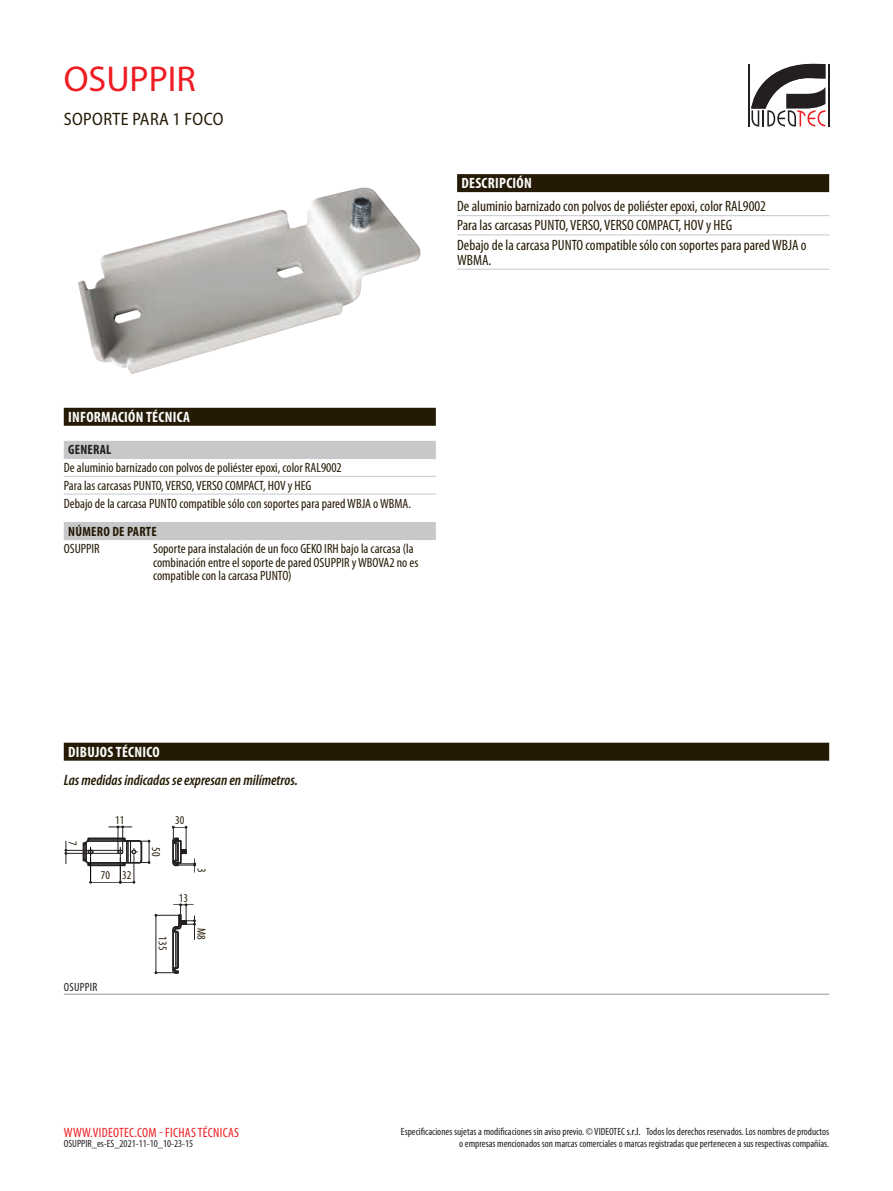
<style>
.page{position:relative;width:893px;height:1191px;background:#fff}
.page>*{position:absolute;margin:0;border:0;box-sizing:border-box;transform-origin:0 0}
.t1{font:36px "Myriad Pro";color:#ee1d23}
.t2{font:semi-condensed 18px "Myriad Pro";letter-spacing:.02em;color:#251a05}
.t3{font:condensed 15px/19.2px "Myriad Pro";color:#251a05}
.t4{font:700 condensed 15px "Myriad Pro";letter-spacing:.02em;color:#fcfcfc}
.t5{font:italic 600 condensed 15px "Myriad Pro";color:#251a05}
.t6{font:condensed 13.5px/17.7px "Myriad Pro";color:#251a05}
.t7{font:condensed 13.5px "Myriad Pro";letter-spacing:.02em;color:#ee1d23}
.t8{font:700 condensed 13.5px "Myriad Pro";letter-spacing:.02em;color:#251a05}
.t9{font:700 condensed 13.5px "Myriad Pro";letter-spacing:.02em;color:#231f20}
.t10{font:condensed 12px "Myriad Pro";color:#251a05}
.t11{font:condensed 12px "Myriad Pro";letter-spacing:.02em;color:#231f20}
.t12{font:condensed 10.5px/12.6px "Myriad Pro";color:#231f20;text-align:right}
.s1{color:#000}
</style>
<div class="page">
<hr style="left:748px;top:64px;width:2px;height:62px;background:#231f20">
<hr style="left:828px;top:64px;width:1px;height:62px;background:#231f20">
<svg style="left:751px;top:64px;width:74px;height:63px"></svg>
<img style="left:78px;top:187px;width:343px;height:187px">
<div style="left:457px;top:174px;width:372px;height:18px;background:#251a05"></div>
<hr style="left:457px;top:215px;width:372px;height:1px;background:#c7c8ca">
<hr style="left:457px;top:234px;width:372px;height:1px;background:#c7c8ca">
<hr style="left:457px;top:269px;width:372px;height:1px;background:#c7c8ca">
<div style="left:64px;top:408px;width:372px;height:18px;background:#251a05"></div>
<div style="left:64px;top:441px;width:372px;height:18px;background:#c7c8ca"></div>
<hr style="left:64px;top:476px;width:372px;height:1px;background:#c7c8ca">
<hr style="left:64px;top:494px;width:372px;height:1px;background:#c7c8ca">
<div style="left:64px;top:522px;width:372px;height:18px;background:#c7c8ca"></div>
<div style="left:64px;top:742px;width:765px;height:18px;background:#251a05"></div>
<hr style="left:66px;top:850px;width:52px;height:1px;background:#231f20">
<hr style="left:66px;top:853px;width:53px;height:1px;background:#231f20">
<svg style="left:64px;top:841px;width:3px;height:23px"></svg>
<svg style="left:83px;top:825px;width:67px;height:58px"></svg>
<svg style="left:154px;top:903px;width:42px;height:71px"></svg>
<svg style="left:172px;top:826px;width:24px;height:46px"></svg>
<hr style="left:64px;top:993px;width:765px;height:1px;background:#939598">
<h1 class="t1" style="left:64px;top:59px;width:134px">OSUPPIR</h1>
<h2 class="t2" style="left:64px;top:109px;width:161px">SOPORTE PARA 1 FOCO</h2>
<p class="t4" style="left:461px;top:175px;width:72px">DESCRIPCIÓN</p>
<p class="t3" style="left:457px;top:197px;width:351px">De aluminio barnizado con polvos de poliéster epoxi, color RAL9002<br>Para las carcasas PUNTO, VERSO, VERSO COMPACT, HOV y HEG<br>Debajo de la carcasa PUNTO compatible sólo con soportes para pared WBJA o</p>
<p class="t3" style="left:457px;top:250px;width:36px">WBMA.</p>
<p class="t4" style="left:68px;top:408px;width:123px">INFORMACIÓN TÉCNICA</p>
<p class="t9" style="left:68px;top:442px;width:45px">GENERAL</p>
<p class="t6" style="left:64px;top:459px;width:349px">De aluminio barnizado con polvos de poliéster epoxi, color RAL9002<br>Para las carcasas PUNTO, VERSO, VERSO COMPACT, HOV y HEG<br>Debajo de la carcasa PUNTO compatible sólo con soportes para pared WBJA o WBMA.</p>
<p class="t8" style="left:68px;top:523px;width:90px">NÚMERO DE PARTE</p>
<p class="t6" style="left:64px;top:540px;width:38px">OSUPPIR</p>
<p class="t6" style="left:153px;top:542px;width:267px;line-height:13.5px">Soporte para instalación de un foco GEKO IRH bajo la carcasa (la combinación entre el soporte de pared OSUPPIR y WBOVA2 no es compatible con la carcasa PUNTO)</p>
<p class="t4" style="left:68px;top:744px;width:93px">DIBUJOS TÉCNICO</p>
<p class="t5" style="left:64px;top:772px;width:236px">Las medidas indicadas se expresan en milímetros.</p>
<p class="t10" style="left:80px;top:841px;width:6px;rotate:90deg">7</p>
<p class="t10" style="left:115px;top:812px;width:11px">11</p>
<p class="t10" style="left:175px;top:813px;width:11px">30</p>
<p class="t10" style="left:101px;top:868px;width:32px">70 32</p>
<p class="t10" style="left:163px;top:847px;width:11px;rotate:90deg">50</p>
<p class="t10" style="left:179px;top:890px;width:11px">13</p>
<p class="t10" style="left:209px;top:868px;width:6px;rotate:90deg">3</p>
<p class="t10" style="left:170px;top:936px;width:15px;rotate:90deg">135</p>
<p class="t10" style="left:209px;top:928px;width:13px;rotate:90deg">M8</p>
<p class="t11" style="left:64px;top:980px;width:35px">OSUPPIR</p>
<p class="t7" style="left:64px;top:1125px;width:177px">WWW.VIDEOTEC.COM - FICHAS TÉCNICAS</p>
<p class="t12" style="left:401px;top:1125px;width:241px">Especificaciones sujetas a modificaciones sin aviso previo. © VIDEOTEC <span class="s1">s.r.l.</span></p>
<p class="t12" style="left:459px;top:1125px;width:371px">Todos los derechos reservados. Los nombres de productos<br>o empresas mencionados son marcas comerciales o marcas registradas que pertenecen a sus respectivas compañías.</p>
<p class="t12" style="left:64px;top:1137px;width:131px">OSUPPIR_es-ES_2021-11-10_10-23-15</p>
</div>
